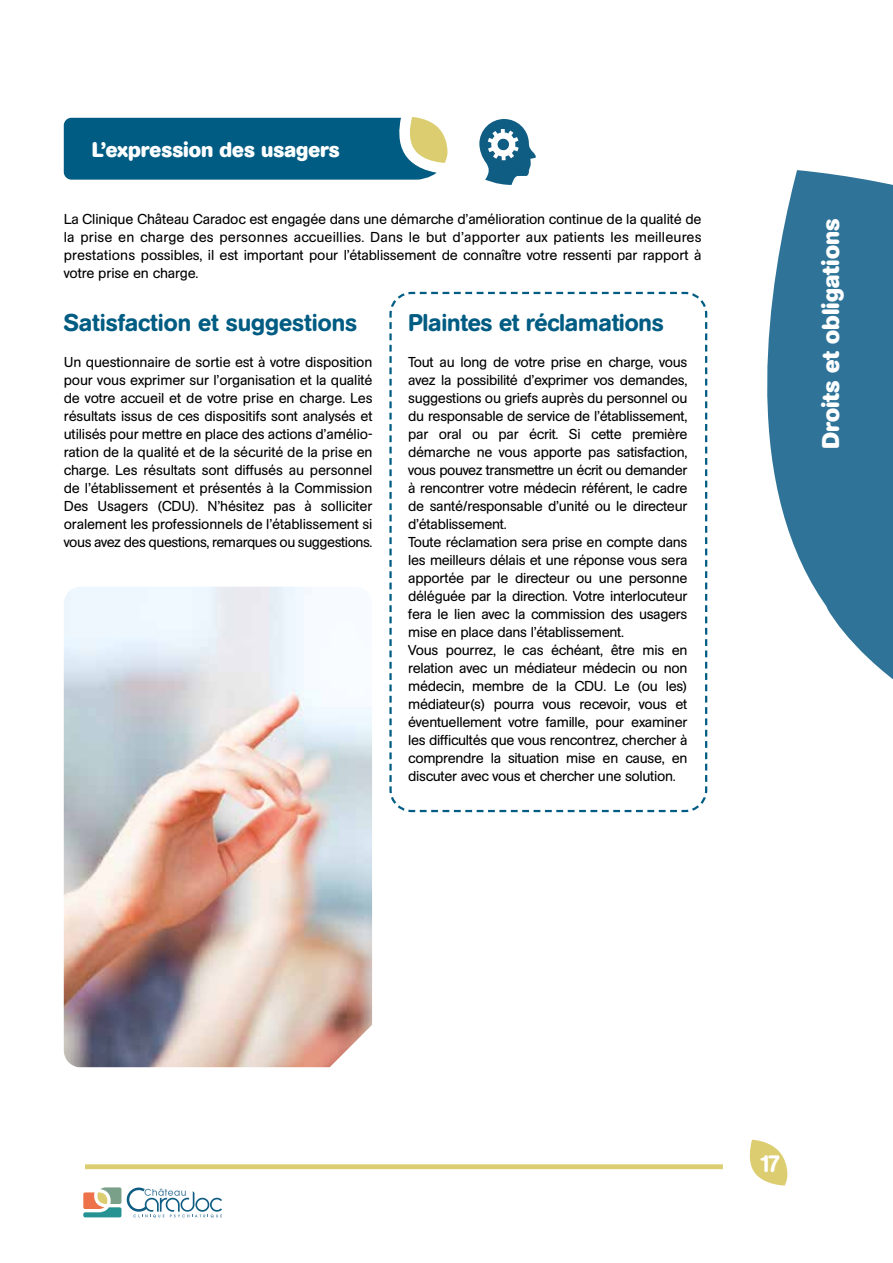
<style>
.page{position:relative;width:893px;height:1263px;background:#fff}
.page>*{position:absolute;margin:0;border:0;box-sizing:border-box;transform-origin:0 0}
.t1{font:500 24px "AG Book Rounded";color:#005c82}
.t2{font:700 24px "AG Book Rounded";color:#fff}
.t3{font:500 24px "AG Book Rounded";color:#fff}
.t4{font:700 21px "AG Book Rounded";color:#fff}
.t5{font:14.25px/18px "AG Book Rounded";letter-spacing:-.02em;color:#000;text-align:justify}
</style>
<div class="page">
<img style="left:64px;top:587px;width:308px;height:480px">
<svg style="left:389px;top:291px;width:319px;height:522px"></svg>
<div style="left:85px;top:1164px;width:638px;height:5px;background:#ddcd71"></div>
<svg style="left:83px;top:1187px;width:38px;height:30px"></svg>
<svg style="left:127px;top:1187px;width:95px;height:30px"></svg>
<svg style="left:749px;top:1140px;width:39px;height:45px"></svg>
<svg style="left:479px;top:119px;width:57px;height:66px"></svg>
<svg style="left:767px;top:170px;width:126px;height:510px;fill:#2f7498"></svg>
<svg style="left:64px;top:117px;width:384px;height:63px;background:#1c6c89"></svg>
<h2 class="t4" style="left:92px;top:137px;width:250px">L’expression des usagers</h2>
<p class="t5" style="left:64px;top:210px;width:639px">La Clinique Château Caradoc est engagée dans une démarche d’amélioration continue de la qualité de la prise en charge des personnes accueillies. Dans le but d’apporter aux patients les meilleures prestations possibles, il est important pour l’établissement de connaître votre ressenti par rapport à votre prise en charge.</p>
<h1 class="t1" style="left:64px;top:309px;width:295px">Satisfaction et suggestions</h1>
<p class="t5" style="left:64px;top:354px;width:310px">Un questionnaire de sortie est à votre disposition pour vous exprimer sur l’organisation et la qualité de votre accueil et de votre prise en charge. Les résultats issus de ces dispositifs sont analysés et utilisés pour mettre en place des actions d’amélio&shy;ration de la qualité et de la sécurité de la prise en charge. Les résultats sont diffusés au personnel de l’établissement et présentés à la Commission Des Usagers (CDU). N’hésitez pas à solliciter oralement les professionnels de l’établissement si vous avez des questions, remarques ou suggestions.</p>
<h1 class="t1" style="left:408px;top:309px;width:257px">Plaintes et réclamations</h1>
<p class="t5" style="left:408px;top:354px;width:281px;text-align:left">Tout au long de votre prise en charge, vous avez la possibilité d’exprimer vos demandes, suggestions ou griefs auprès du personnel ou du responsable de service de l’établissement, par oral ou par écrit. Si cette première démarche ne vous apporte pas satisfaction, vous pouvez transmettre un écrit ou demander à rencontrer votre médecin référent, le cadre de santé/responsable d’unité ou le directeur d’établissement.<br>Toute réclamation sera prise en compte dans les meilleurs délais et une réponse vous sera apportée par le directeur ou une personne déléguée par la direction. Votre interlocuteur fera le lien avec la commission des usagers mise en place dans l’établissement.<br>Vous pourrez, le cas échéant, être mis en relation avec un médiateur médecin ou non médecin, membre de la CDU. Le (ou les) médiateur(s) pourra vous recevoir, vous et éventuellement votre famille, pour examiner les difficultés que vous rencontrez, chercher à comprendre la situation mise en cause, en discuter avec vous et chercher une solution.</p>
<h1 class="t2" style="left:817px;top:449px;width:232px;rotate:-90deg">Droits et obligations</h1>
<h1 class="t3" style="left:758px;top:1150px;width:24px">17</h1>
</div>
